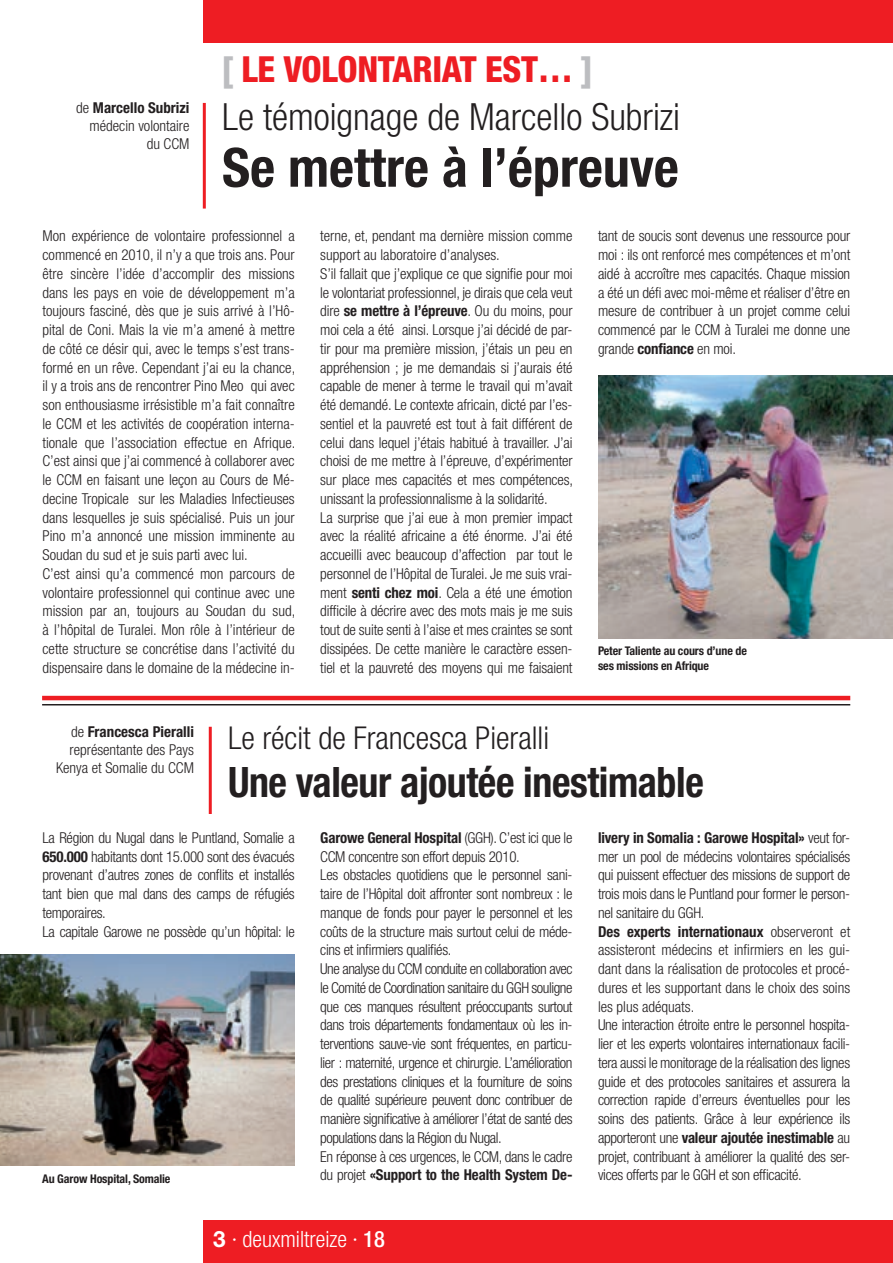
<style>
.page{position:relative;width:893px;height:1263px;background:#fff}
.page>*{position:absolute;margin:0;border:0;box-sizing:border-box;transform-origin:0 0}
.t1{font:700 condensed 54px "Helvetica Neue LT Std";color:#231f20}
.t2{font:700 condensed 42px "Helvetica Neue LT Std";letter-spacing:-.01em;color:#231f20;scale:.95 1}
.t3{font:300 condensed 37.5px "Helvetica Neue LT Std";color:#231f20}
.t4{font:800 condensed 36px "Helvetica Neue LT Std";letter-spacing:-.01em;color:#ee1d23}
.t5{font:300 condensed 31.5px "Helvetica Neue LT Std";color:#231f20}
.t6{font:300 condensed 22.5px "Helvetica Neue LT Std";color:#fff}
.t7{font:300 condensed 15px/18.8px "Helvetica Neue LT Std";letter-spacing:-.01em;color:#231f20}
.t8{font:300 condensed 15px/18.8px "Helvetica Neue LT Std";letter-spacing:-.03em;color:#231f20}
.t9{font:700 condensed 12px/15px "Helvetica Neue LT Std";letter-spacing:-.01em;color:#231f20}
.s1{color:#bcbdc0}
.s2{font-weight:700}
.s3{font-weight:700;font-stretch:normal}
.s4{font-weight:500}
</style>
<div class="page">
<div style="left:203px;top:1220px;width:690px;height:43px;background:#ee1d23"></div>
<div style="left:203px;top:0;width:690px;height:43px;background:#ee1d23"></div>
<hr style="left:203px;top:103px;width:3px;height:106px;background:#ee1d23">
<hr style="left:209px;top:727px;width:3px;height:87px;background:#ee1d23">
<hr style="left:42px;top:704px;width:808px;height:1px;background:#231f20">
<hr style="left:42px;top:696px;width:808px;height:4px;background:#ee1d23">
<img style="left:598px;top:376px;width:295px;height:262px">
<img style="left:0;top:954px;width:295px;height:211px">
<h3 class="t4" style="left:221px;top:47px;width:373px"><span class="s1">[</span> LE VOLONTARIAT EST… <span class="s1">]</span></h3>
<p class="t7" style="left:76px;top:98px;width:115px;line-height:18px;text-align:right">de <span class="s2">Marcello Subrizi </span>médecin volontaire du CCM</p>
<h3 class="t3" style="left:222px;top:95px;width:459px">Le témoignage de Marcello Subrizi</h3>
<h1 class="t1" style="left:222px;top:135px;width:458px">Se mettre à l’épreuve</h1>
<p class="t7" style="left:43px;top:227px;width:254px">Mon expérience de volontaire professionnel a commencé en 2010, il n’y a que trois ans. Pour être sincère l’idée d’accomplir des missions dans les pays en voie de développement m’a toujours fasciné, dès que je suis arrivé à l’Hô&shy;pital de Coni. Mais la vie m’a amené à mettre de côté ce désir qui, avec le temps s’est trans&shy;formé en un rêve. Cependant j’ai eu la chance, il y a trois ans de rencontrer Pino Meo qui avec son enthousiasme irrésistible m’a fait connaître le CCM et les activités de coopération interna&shy;tionale que l’association effectue en Afrique.<br>C’est ainsi que j’ai commencé à collaborer avec le CCM en faisant une leçon au Cours de Mé&shy;decine Tropicale sur les Maladies Infectieuses dans lesquelles je suis spécialisé. Puis un jour Pino m’a annoncé une mission imminente au Soudan du sud et je suis parti avec lui.<br>C’est ainsi qu’a commencé mon parcours de volontaire professionnel qui continue avec une mission par an, toujours au Soudan du sud, à l’hôpital de Turalei. Mon rôle à l’intérieur de cette structure se concrétise dans l’activité du dispensaire dans le domaine de la médecine in-</p>
<p class="t7" style="left:320px;top:227px;width:254px">terne, et, pendant ma dernière mission comme support au laboratoire d’analyses.<br>S’il fallait que j’explique ce que signifie pour moi le volontariat professionnel, je dirais que cela veut dire <span class="s2">se mettre à l’épreuve</span>. Ou du moins, pour moi cela a été ainsi. Lorsque j’ai décidé de par&shy;tir pour ma première mission, j’étais un peu en appréhension ; je me demandais si j’aurais été capable de mener à terme le travail qui m’avait été demandé. Le contexte africain, dicté par l’es&shy;sentiel et la pauvreté est tout à fait différent de celui dans lequel j’étais habitué à travailler. J’ai choisi de me mettre à l’épreuve, d’expérimenter sur place mes capacités et mes compétences, unissant la professionnalisme à la solidarité.<br>La surprise que j’ai eue à mon premier impact avec la réalité africaine a été énorme. J’ai été accueilli avec beaucoup d’affection par tout le personnel de l’Hôpital de Turalei. Je me suis vrai&shy;ment <span class="s2">senti chez moi</span>. Cela a été une émotion difficile à décrire avec des mots mais je me suis tout de suite senti à l’aise et mes craintes se sont dissipées. De cette manière le caractère essen&shy;tiel et la pauvreté des moyens qui me faisaient</p>
<p class="t7" style="left:598px;top:227px;width:254px;text-align:justify">tant de soucis sont devenus une ressource pour moi : ils ont renforcé mes compétences et m’ont aidé à accroître mes capacités. Chaque mission a été un défi avec moi-même et réaliser d’être en mesure de contribuer à un projet comme celui commencé par le CCM à Turalei me donne une grande <span class="s2">confiance</span> en moi.</p>
<p class="t9" style="left:598px;top:643px;width:150px">Peter Taliente au cours d’une de ses missions en Afrique</p>
<p class="t7" style="left:56px;top:723px;width:139px;line-height:18px;text-align:right">de <span class="s2">Francesca Pieralli </span>représentante des Pays<br>Kenya et Somalie du CCM</p>
<h3 class="t5" style="left:228px;top:720px;width:323px">Le récit de Francesca Pieralli</h3>
<h2 class="t2" style="left:228px;top:757px;width:502px">Une valeur ajoutée inestimable</h2>
<p class="t7" style="left:43px;top:828px;width:254px">La Région du Nugal dans le Puntland, Somalie a <span class="s2">650.000</span> habitants dont 15.000 sont des évacués provenant d’autres zones de conflits et installés tant bien que mal dans des camps de réfugiés temporaires.<br>La capitale Garowe ne possède qu’un hôpital: le</p>
<p class="t8" style="left:320px;top:828px;width:254px"><span class="s2">Garowe General Hospital</span> (GG H). C’est ici que le CCM concentre son effort depuis 2010.<br>Les obstacles quotidiens que le personnel sani&shy;taire de l’Hôpital doit affronter sont nombreux : le manque de fonds pour payer le personnel et les coûts de la structure mais surtout celui de méde&shy;cins et infirmiers qualifiés.<br>Une analyse du CCM conduite en collaboration avec le Comité de Coordination sanitaire du GG H souligne que ces manques résultent préoccupants surtout dans trois départements fondamentaux où les in&shy;terventions sauve-vie sont fréquentes, en particu&shy;lier : maternité, urgence et chirurgie. L’amélioration des prestations cliniques et la fourniture de soins de qualité supérieure peuvent donc contribuer de manière significative à améliorer l’état de santé des populations dans la Région du Nugal.<br>En réponse à ces urgences, le CCM, dans le cadre du projet <span class="s2">«Support to the Health System De-</span></p>
<p class="t7" style="left:598px;top:828px;width:254px"><span class="s2">livery in Somalia : Garowe Hospital»</span> veut for&shy;mer un pool de médecins volontaires spécialisés qui puissent effectuer des missions de support de trois mois dans le Puntland pour former le person&shy;nel sanitaire du GG H.<br><span class="s2">Des experts internationaux</span> observeront et assisteront médecins et infirmiers en les gui&shy;dant dans la réalisation de protocoles et procé&shy;dures et les supportant dans le choix des soins les plus adéquats.<br>Une interaction étroite entre le personnel hospita&shy;lier et les experts volontaires internationaux facili&shy;tera aussi le monitorage de la réalisation des lignes guide et des protocoles sanitaires et assurera la correction rapide d’erreurs éventuelles pour les soins des patients. Grâce à leur expérience ils apporteront une <span class="s2">valeur ajoutée inestimable</span> au projet, contribuant à améliorer la qualité des ser-</p>
<p class="t9" style="left:42px;top:1170px;width:130px">Au Garow Hospital, Somalie</p>
<p class="t7" style="left:598px;top:1165px;width:205px">vices offerts par le GG H et son efficacité.</p>
<h3 class="t6" style="left:213px;top:1226px;width:173px"><span class="s3">3</span> · deuxmiltreize · <span class="s4">18</span></h3>
</div>
